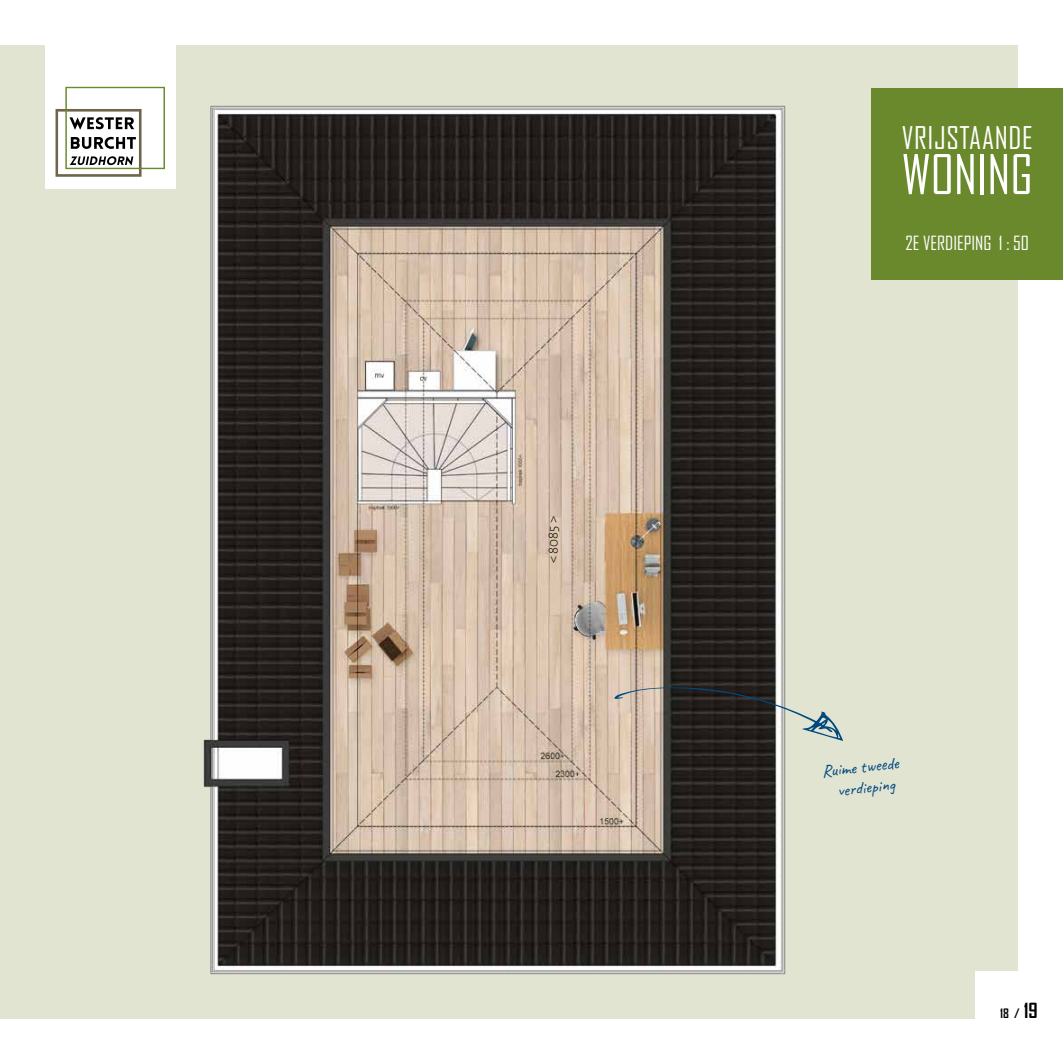
<style>
.page{position:relative;width:1063px;height:1063px;background:#fff}
.page>*{position:absolute;margin:0;border:0;box-sizing:border-box;transform-origin:0 0}
.t1{font:52.5px "Agency FB";color:#fff}
.t2{font:30px "Agency FB";letter-spacing:.02em;color:#fff}
.t3{font:18.75px "Agency FB";color:#fff}
.t4{font:17.5px/21px "Caveat";color:#00497f;text-align:center}
.t5{font:300 15px "Alegreya Sans";color:#000}
.t6{font:700 12.5px "Agency FB";color:#000}
.s1{font-size:20px}
</style>
<div class="page">
<div style="left:0;top:45px;width:1018px;height:974px;background:#e2e4d2"></div>
<img style="left:175px;top:62px;width:611px;height:913px">
<div style="left:976px;top:971px;width:87px;height:90px;background:#fff"></div>
<div style="left:45px;top:0;width:130px;height:189px;background:#fff"></div>
<svg style="left:56px;top:87px;width:109px;height:90px"></svg>
<div style="left:872px;top:89px;width:191px;height:191px;background:#69892c"></div>
<svg style="left:614px;top:686px;width:229px;height:55px"></svg>
<p class="t5" style="left:543px;top:563px;width:49px;rotate:-90deg">&lt; 8085 &gt;</p>
<h2 class="t2" style="left:902px;top:121px;width:132px">VRIJSTAANDE</h2>
<h1 class="t1" style="left:902px;top:146px;width:133px">WONING</h1>
<p class="t3" style="left:906px;top:233px;width:125px">2E VERDIEPING 1 : 50</p>
<p class="t4" style="left:821px;top:760px;width:78px;rotate:-6deg">Ruime tweede verdieping</p>
<p class="t6" style="left:1000px;top:1006px;width:39px">18 / <span class="s1">19</span></p>
</div>
